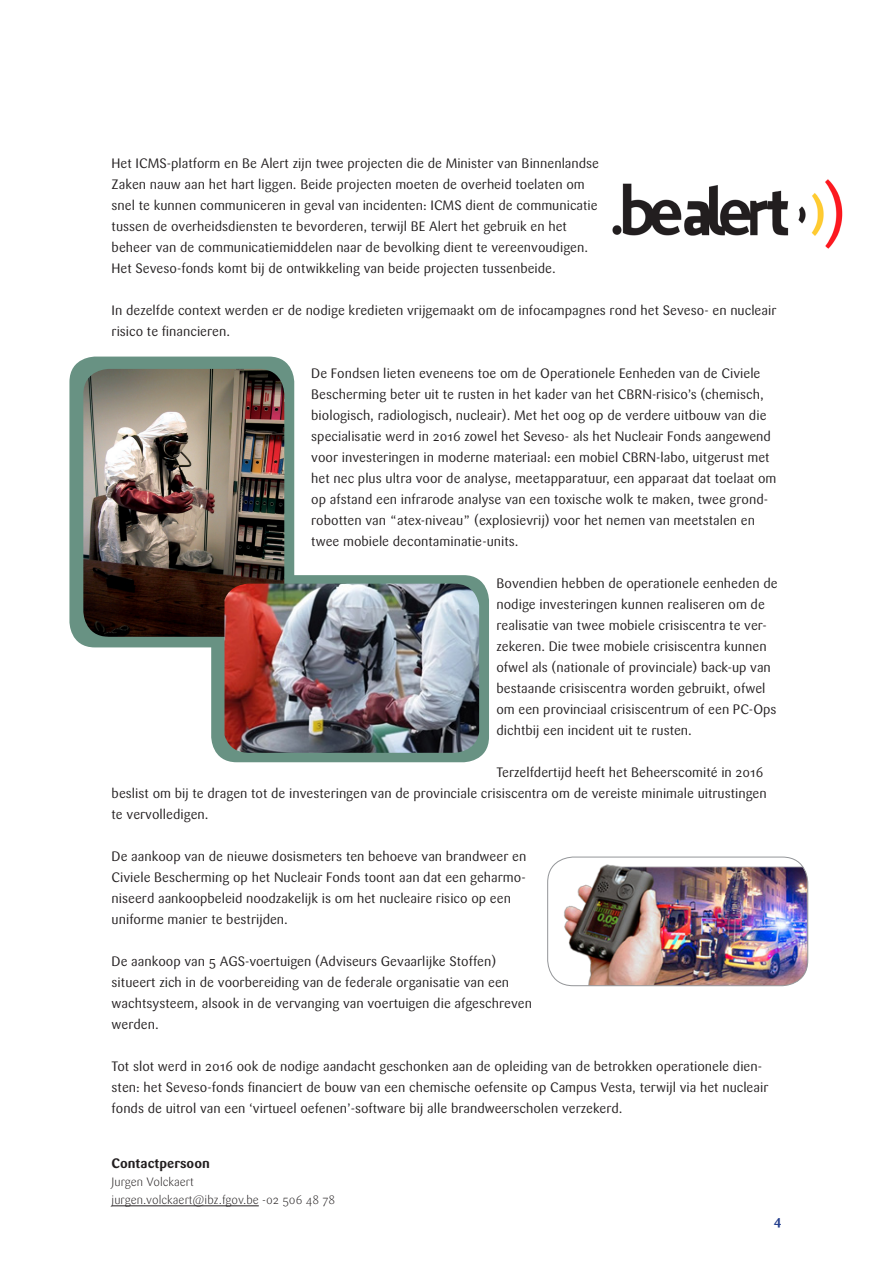
<style>
.page{position:relative;width:893px;height:1263px;background:#fff}
.page>*{position:absolute;margin:0;border:0;box-sizing:border-box;transform-origin:0 0}
.t1{font:13.5px/21px "Sari";color:#231f20}
.t2{font:700 13.5px "Sari";color:#231f20}
.t3{font:700 13.5px "Sari";color:#253f8e}
.t4{font:300 12px "Sari";color:#231f20}
</style>
<div class="page">
<div style="left:211px;top:575px;width:278px;height:187px;background:#689283;border-radius:26px"></div>
<div style="left:69px;top:357px;width:225px;height:290px;background:#689283;border-radius:26px"></div>
<img style="left:562px;top:857px;width:246px;height:129px">
<div style="left:547px;top:857px;width:261px;height:129px;border:1px solid #939598;border-radius:26px"></div>
<img style="left:83px;top:369px;width:201px;height:268px">
<hr style="left:112px;top:1205px;width:147px;height:1px;background:#231f20">
<img style="left:224px;top:584px;width:255px;height:169px">
<img style="left:612px;top:179px;width:231px;height:70px">
<p class="t1" style="left:112px;top:153px;width:489px">Het ICMS-platform en Be Alert zijn twee projecten die de Minister van Binnenlandse Zaken nauw aan het hart liggen. Beide projecten moeten de overheid toelaten om snel te kunnen communiceren in geval van incidenten: ICMS dient de communicatie tussen de overheidsdiensten te bevorderen, terwijl BE Alert het gebruik en het beheer van de communicatiemiddelen naar de bevolking dient te vereenvoudigen.<br>Het Seveso-fonds komt bij de ontwikkeling van beide projecten tussenbeide.</p>
<p class="t1" style="left:112px;top:300px;width:666px">In dezelfde context werden er de nodige kredieten vrijgemaakt om de infocampagnes rond het Seveso- en nucleair risico te financieren.</p>
<p class="t1" style="left:311px;top:363px;width:467px">De Fondsen lieten eveneens toe om de Operationele Eenheden van de Civiele Bescherming beter uit te rusten in het kader van het CBRN-risico’s (chemisch, biologisch, radiologisch, nucleair). Met het oog op de verdere uitbouw van die specialisatie werd in 2016 zowel het Seveso- als het Nucleair Fonds aangewend voor investeringen in moderne materiaal: een mobiel CBRN-labo, uitgerust met het nec plus ultra voor de analyse, meetapparatuur, een apparaat dat toelaat om op afstand een infrarode analyse van een toxische wolk te maken, twee grond&shy;robotten van “atex-niveau” (explosievrij) voor het nemen van meetstalen en twee mobiele decontaminatie-units.</p>
<p class="t1" style="left:496px;top:573px;width:283px">Bovendien hebben de operationele eenheden de nodige investeringen kunnen realiseren om de realisatie van twee mobiele crisiscentra te ver&shy;zekeren. Die twee mobiele crisiscentra kunnen ofwel als (nationale of provinciale) back-up van bestaande crisiscentra worden gebruikt, ofwel om een provinciaal crisiscentrum of een PC-Ops dichtbij een incident uit te rusten.</p>
<p class="t1" style="left:112px;top:762px;width:657px;text-indent:385px">Terzelfdertijd heeft het Beheerscomité in 2016 beslist om bij te dragen tot de investeringen van de provinciale crisiscentra om de vereiste minimale uitrustingen te vervolledigen.</p>
<p class="t1" style="left:112px;top:846px;width:416px">De aankoop van de nieuwe dosismeters ten behoeve van brandweer en Civiele Bescherming op het Nucleair Fonds toont aan dat een geharmo&shy;niseerd aankoopbeleid noodzakelijk is om het nucleaire risico op een uniforme manier te bestrijden.</p>
<p class="t1" style="left:112px;top:951px;width:422px">De aankoop van 5 AGS-voertuigen (Adviseurs Gevaarlijke Stoffen) situeert zich in de voorbereiding van de federale organisatie van een wachtsysteem, alsook in de vervanging van voertuigen die afgeschreven werden.</p>
<p class="t1" style="left:112px;top:1056px;width:658px">Tot slot werd in 2016 ook de nodige aandacht geschonken aan de opleiding van de betrokken operationele dien&shy;sten: het Seveso-fonds financiert de bouw van een chemische oefensite op Campus Vesta, terwijl via het nucleair fonds de uitrol van een ‘virtueel oefenen’-software bij alle brandweerscholen verzekerd.</p>
<p class="t2" style="left:112px;top:1155px;width:100px">Contactpersoon</p>
<p class="t4" style="left:112px;top:1175px;width:84px">Jurgen Volckaert</p>
<p class="t4" style="left:112px;top:1193px;width:225px">jurgen.volckaert@ibz.fgov.be -02 506 48 78</p>
<p class="t3" style="left:774px;top:1212px;width:9px">4</p>
</div>
